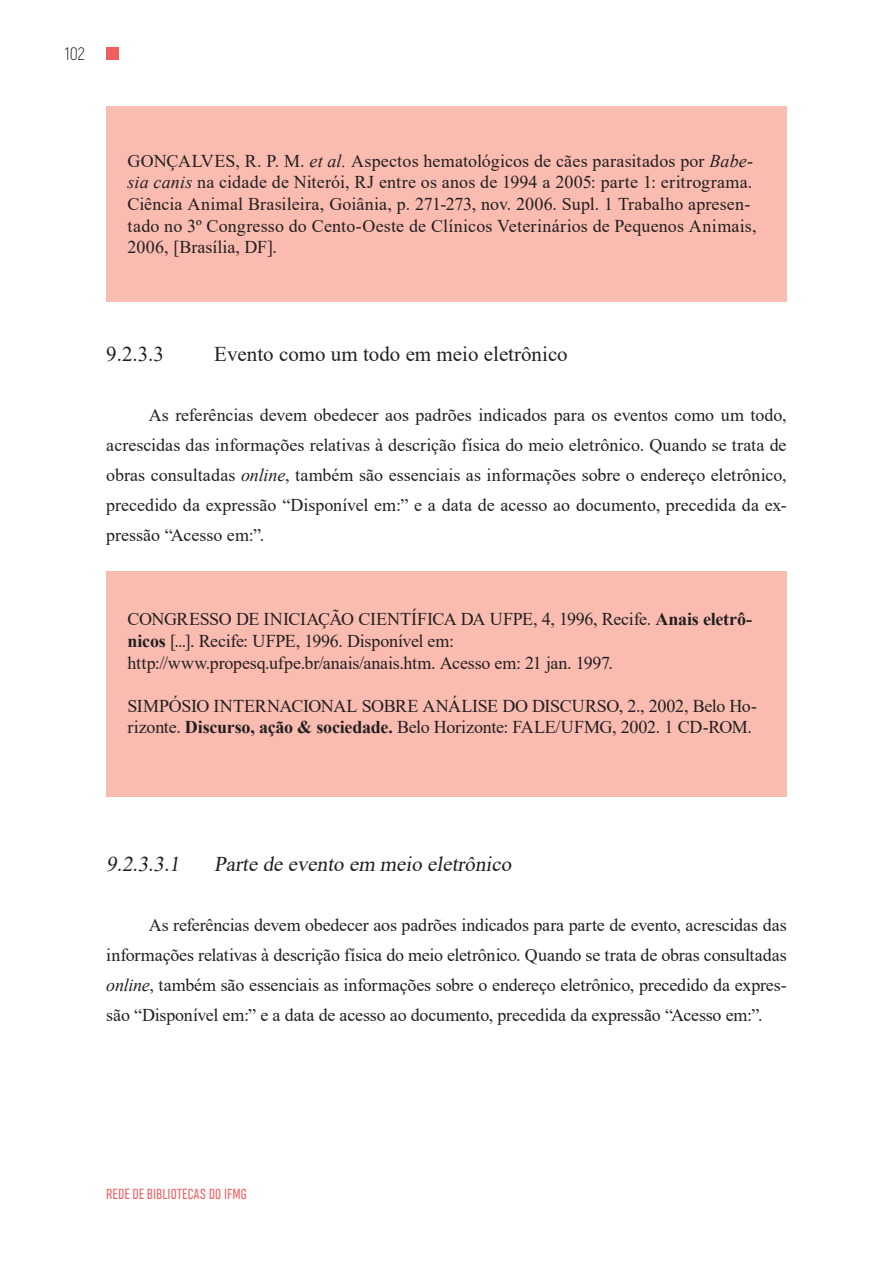
<style>
.page{position:relative;width:893px;height:1263px;background:#fff}
.page>*{position:absolute;margin:0;border:0;box-sizing:border-box;transform-origin:0 0}
.t1{font:21px "Times New Roman";color:#231f20}
.t2{font:italic 21px "Times New Roman";color:#231f20}
.t3{font:18px/30px "Times New Roman";color:#231f20;text-align:justify}
.t4{font:18px/21.6px "Times New Roman";letter-spacing:-.02em;color:#231f20}
.t5{font:300 18px "Akrobat";color:#231f20}
.t6{font:15px "Heading Smallcase Pro Trial";letter-spacing:.01em;color:#f05e60}
.s1{font-style:italic}
.s2{font-weight:700}
</style>
<div class="page">
<div style="left:106px;top:47px;width:13px;height:13px;background:#f05e60"></div>
<div style="left:106px;top:106px;width:681px;height:195px;background:#fabcb1"></div>
<div style="left:106px;top:571px;width:681px;height:225px;background:#fabcb1"></div>
<p class="t5" style="left:65px;top:43px;width:22px">102</p>
<p class="t3" style="left:128px;top:149px;width:630px;line-height:21.6px;text-align:left">GONÇALVES, R. P. M. <span class="s1">et al.</span> Aspectos hematológicos de cães parasitados por <span class="s1">Babe&shy;sia canis</span> na cidade de Niterói, RJ entre os anos de 1994 a 2005: parte 1: eritrograma.<br>Ciência Animal Brasileira, Goiânia, p. 271-273, nov. 2006. Supl. 1 Trabalho apresen&shy;tado no 3º Congresso do Cento-Oeste de Clínicos Veterinários de Pequenos Animais, 2006, [Brasília, DF].</p>
<p class="t1" style="left:106px;top:339px;width:59px">9.2.3.3</p>
<p class="t1" style="left:214px;top:339px;width:355px">Evento como um todo em meio eletrônico</p>
<p class="t3" style="left:106px;top:400px;width:682px;text-indent:43px">As referências devem obedecer aos padrões indicados para os eventos como um todo, acrescidas das informações relativas à descrição física do meio eletrônico. Quando se trata de obras consultadas <span class="s1">online</span>, também são essenciais as informações sobre o endereço eletrônico, precedido da expressão “Disponível em:” e a data de acesso ao documento, precedida da ex&shy;pressão “Acesso em:”.</p>
<p class="t3" style="left:128px;top:608px;width:626px;line-height:21.6px;text-align:left">CONGRESSO DE INICIAÇÃO CIENTÍFICA DA UFPE, 4, 1996, Recife. <span class="s2">Anais eletrô&shy;nicos</span> [...]. Recife: UFPE, 1996. Disponível em: http://www.propesq.ufpe.br/anais/anais.htm. Acesso em: 21 jan. 1997.</p>
<p class="t4" style="left:128px;top:694px;width:631px">SIMPÓSIO INTERNACIONAL SOBRE ANÁLISE DO DISCURSO, 2., 2002, Belo Ho&shy;rizonte. <span class="s2">Discurso, ação &amp; sociedade.</span> Belo Horizonte: FALE/UFMG, 2002. 1 CD-ROM.</p>
<p class="t2" style="left:106px;top:849px;width:79px">9.2.3.3.1</p>
<p class="t2" style="left:214px;top:849px;width:303px">Parte de evento em meio eletrônico</p>
<p class="t3" style="left:106px;top:910px;width:682px;text-indent:43px">As referências devem obedecer aos padrões indicados para parte de evento, acrescidas das informações relativas à descrição física do meio eletrônico. Quando se trata de obras consultadas <span class="s1">online</span>, também são essenciais as informações sobre o endereço eletrônico, precedido da expres&shy;são “Disponível em:” e a data de acesso ao documento, precedida da expressão “Acesso em:”.</p>
<p class="t6" style="left:106px;top:1185px;width:142px">REDE DE BIBLIOTECAS DO IFMG</p>
</div>
